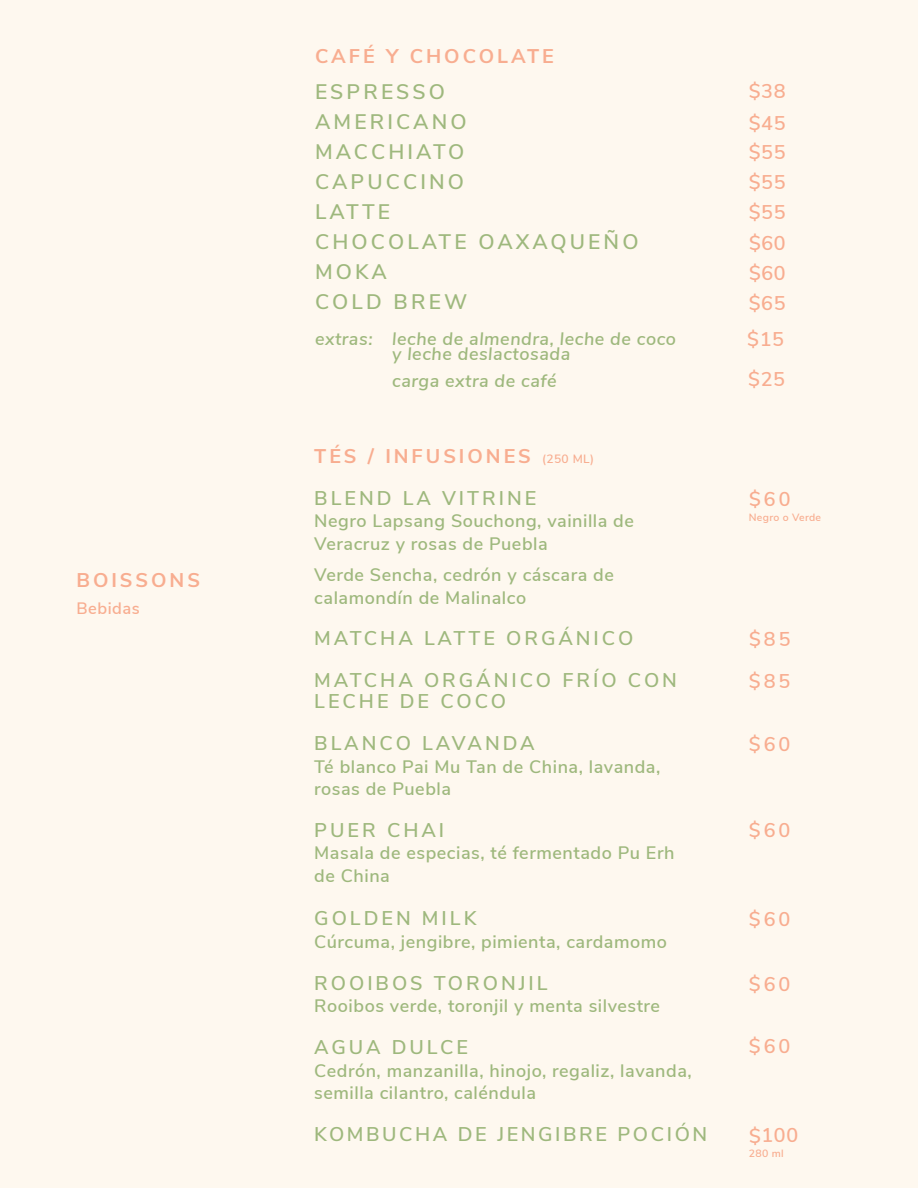
<style>
.page{position:relative;width:918px;height:1188px;background:#fef8ef}
.page>*{position:absolute;margin:0;border:0;box-sizing:border-box;transform-origin:0 0}
.t1{font:600 21px/30px "Nunito Sans";letter-spacing:.15em;color:#9eb87d}
.t2{font:600 19.8px/41.8px "Nunito Sans";letter-spacing:.15em;color:#9eb87d}
.t3{font:700 19.8px/41.8px "Nunito Sans";letter-spacing:.15em;color:#f8ad90}
.t4{font:600 19.8px/32px "Nunito Sans";letter-spacing:.03em;color:#f8ad90}
.t5{font:600 19.8px "Nunito Sans";letter-spacing:.13em;color:#9eb87d}
.t6{font:600 18px/22.5px "Nunito Sans";letter-spacing:.03em;color:#9eb87d}
.t7{font:italic 600 18px/15px "Nunito Sans";letter-spacing:.03em;color:#9eb87d}
.t8{font:600 16.5px "Nunito Sans";letter-spacing:.03em;color:#f8ad90}
.t9{font:600 10.5px "Nunito Sans";letter-spacing:.03em;color:#f8ad90}
.s1{font-weight:600;font-size:12px}
.s2{font-weight:600;color:#9eb87d}
</style>
<div class="page">
<p class="t3" style="left:77px;top:558px;width:125px">BOISSONS</p>
<p class="t8" style="left:77px;top:596px;width:65px">Bebidas</p>
<p class="t3" style="left:315px;top:34px;width:240px">CAFÉ Y CHOCOLATE</p>
<p class="t1" style="left:315px;top:75px;width:325px">ESPRESSO<br>AMERICANO<br>MACCHIATO<br>CAPUCCINO<br>LATTE<br>CHOCOLATE OAXAQUEÑO<br>MOKA<br>COLD BREW</p>
<p class="t7" style="left:392px;top:330px;width:285px;text-indent:-77px">extras: leche de almendra, leche de coco y leche deslactosada</p>
<p class="t7" style="left:392px;top:372px;width:166px">carga extra de café</p>
<p class="t3" style="left:314px;top:434px;width:281px">TÉS / INFUSIONES <span class="s1">(250 ML)<br></span><span class="s2">BLEND LA VITRINE</span></p>
<p class="t6" style="left:314px;top:509px;width:321px">Negro Lapsang Souchong, vainilla de<br>Veracruz y rosas de Puebla</p>
<p class="t6" style="left:314px;top:563px;width:301px">Verde Sencha, cedrón y cáscara de calamondín de Malinalco</p>
<p class="t2" style="left:314px;top:616px;width:364px">MATCHA LATTE ORGÁNICO<br>MATCHA ORGÁNICO FRÍO CON</p>
<p class="t2" style="left:314px;top:679px;width:222px">LECHE DE COCO<br>BLANCO LAVANDA</p>
<p class="t6" style="left:314px;top:754px;width:348px">Té blanco Pai Mu Tan de China, lavanda, rosas de Puebla</p>
<p class="t2" style="left:314px;top:808px;width:132px">PUER CHAI</p>
<p class="t6" style="left:314px;top:841px;width:362px">Masala de especias, té fermentado Pu Erh de China</p>
<p class="t2" style="left:314px;top:896px;width:164px">GOLDEN MILK</p>
<p class="t6" style="left:314px;top:929px;width:354px">Cúrcuma, jengibre, pimienta, cardamomo</p>
<p class="t2" style="left:314px;top:961px;width:235px">ROOIBOS TORONJIL</p>
<p class="t6" style="left:314px;top:994px;width:347px">Rooibos verde, toronjil y menta silvestre</p>
<p class="t2" style="left:314px;top:1025px;width:155px">AGUA DULCE</p>
<p class="t6" style="left:314px;top:1058px;width:379px">Cedrón, manzanilla, hinojo, regaliz, lavanda, semilla cilantro, caléndula</p>
<p class="t5" style="left:314px;top:1120px;width:395px">KOMBUCHA DE JENGIBRE POCIÓN</p>
<p class="t4" style="left:749px;top:74px;width:38px">$38 $45</p>
<p class="t4" style="left:749px;top:135px;width:38px">$55</p>
<p class="t4" style="left:749px;top:165px;width:38px">$55</p>
<p class="t4" style="left:749px;top:195px;width:38px">$55</p>
<p class="t4" style="left:747px;top:284px;width:40px;line-height:36px">$65 $15</p>
<p class="t4" style="left:748px;top:362px;width:38px">$25</p>
<p class="t9" style="left:749px;top:510px;width:74px">Negro o Verde</p>
<p class="t4" style="left:749px;top:664px;width:43px">$85</p>
<p class="t4" style="left:749px;top:727px;width:43px">$60</p>
<p class="t4" style="left:749px;top:813px;width:43px">$60</p>
<p class="t4" style="left:749px;top:902px;width:43px">$60</p>
<p class="t4" style="left:749px;top:967px;width:43px">$60</p>
<p class="t4" style="left:749px;top:1029px;width:43px">$60</p>
<p class="t4" style="left:749px;top:1119px;width:51px;rotate:-1deg">$100</p>
<p class="t9" style="left:749px;top:1146px;width:36px">280 ml</p>
</div>
